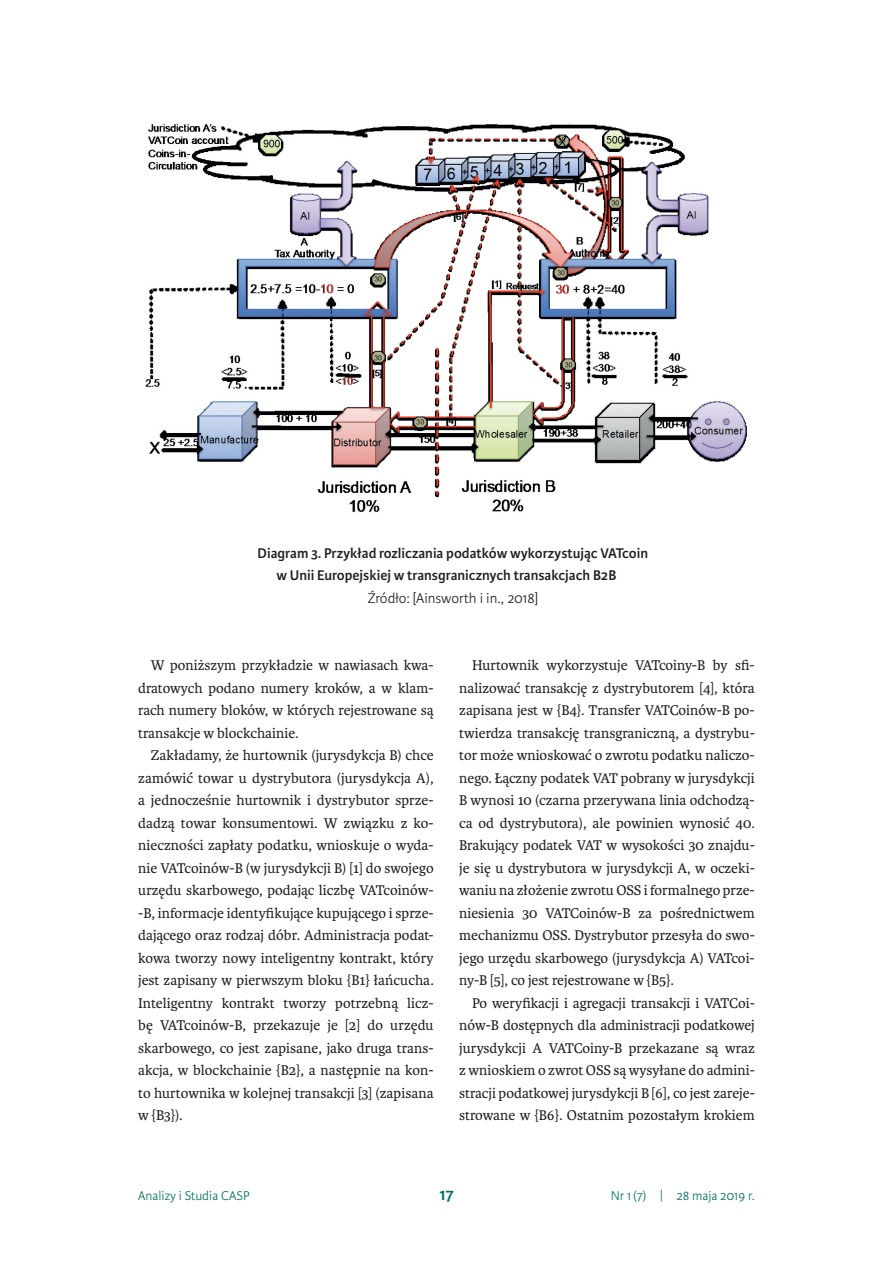
<style>
.page{position:relative;width:893px;height:1263px;background:#fff}
.page>*{position:absolute;margin:0;border:0;box-sizing:border-box;transform-origin:0 0}
.t1{font:600 18px "Karmina Sans";color:#007161}
.t2{font:15px/22.5px "Karmina";color:#231f20;text-align:justify}
.t3{font:600 15px/22.5px "Karmina Sans";color:#231f20}
.t4{font:300 15px "Karmina Sans";color:#231f20}
.t5{font:300 13.5px "Karmina Sans";color:#007161}
</style>
<div class="page">
<img style="left:145px;top:124px;width:602px;height:388px">
<p class="t3" style="left:277px;top:542px;width:373px;text-indent:-19px">Diagram 3. Przykład rozliczania podatków wykorzystując VATcoin w Unii Europejskiej w transgranicznych transakcjach B2B</p>
<p class="t4" style="left:368px;top:589px;width:172px">Źródło: [Ainsworth i in., 2018]</p>
<p class="t2" style="left:138px;top:654px;width:297px;text-indent:13px">W poniższym przykładzie w nawiasach kwa&shy;dratowych podano numery kroków, a w klam&shy;rach numery bloków, w których rejestrowane są transakcje w blockchainie.</p>
<p class="t2" style="left:138px;top:744px;width:297px;text-indent:13px">Zakładamy, że hurtownik (jurysdykcja B) chce zamówić towar u dystrybutora (jurysdykcja A), a jednocześnie hurtownik i dystrybutor sprze&shy;dadzą towar konsumentowi. W związku z ko&shy;nieczności zapłaty podatku, wnioskuje o wyda&shy;nie VATcoinów-B (w jurysdykcji B) [1] do swojego urzędu skarbowego, podając liczbę VATcoinów--B, informacje identyfikujące kupującego i sprze&shy;dającego oraz rodzaj dóbr. Administracja podat&shy;kowa tworzy nowy inteligentny kontrakt, który jest zapisany w pierwszym bloku {B1} łańcucha.<br>Inteligentny kontrakt tworzy potrzebną licz&shy;bę VATcoinów-B, przekazuje je [2] do urzędu skarbowego, co jest zapisane, jako druga trans&shy;akcja, w blockchainie {B2}, a następnie na kon&shy;to hurtownika w kolejnej transakcji [3] (zapisana w {B3}).</p>
<p class="t2" style="left:459px;top:654px;width:297px;text-indent:13px">Hurtownik wykorzystuje VATcoiny-B by sfi&shy;nalizować transakcję z dystrybutorem [4], która zapisana jest w {B4}. Transfer VATCoinów-B po&shy;twierdza transakcję transgraniczną, a dystrybu&shy;tor może wnioskować o zwrotu podatku naliczo&shy;nego. Łączny podatek VAT pobrany w jurysdykcji B wynosi 10 (czarna przerywana linia odchodzą&shy;ca od dystrybutora), ale powinien wynosić 40.<br>Brakujący podatek VAT w wysokości 30 znajdu&shy;je się u dystrybutora w jurysdykcji A, w oczeki&shy;waniu na złożenie zwrotu OSS i formalnego prze&shy;niesienia 30 VATCoinów-B za pośrednictwem mechanizmu OSS. Dystrybutor przesyła do swo&shy;jego urzędu skarbowego (jurysdykcja A) VATcoi&shy;ny-B [5], co jest rejestrowane w {B5}.</p>
<p class="t2" style="left:459px;top:992px;width:297px;text-indent:13px">Po weryfikacji i agregacji transakcji i VATCoi&shy;nów-B dostępnych dla administracji podatkowej jurysdykcji A VATCoiny-B przekazane są wraz z wnioskiem o zwrot OSS są wysyłane do admini&shy;stracji podatkowej jurysdykcji B [6], co jest zareje&shy;strowane w {B6}. Ostatnim pozostałym krokiem</p>
<p class="t5" style="left:138px;top:1188px;width:113px">Analizy i Studia CASP</p>
<p class="t1" style="left:439px;top:1183px;width:16px">17</p>
<p class="t5" style="left:611px;top:1188px;width:146px">Nr 1(7) | 28 maja 2019 r.</p>
</div>
